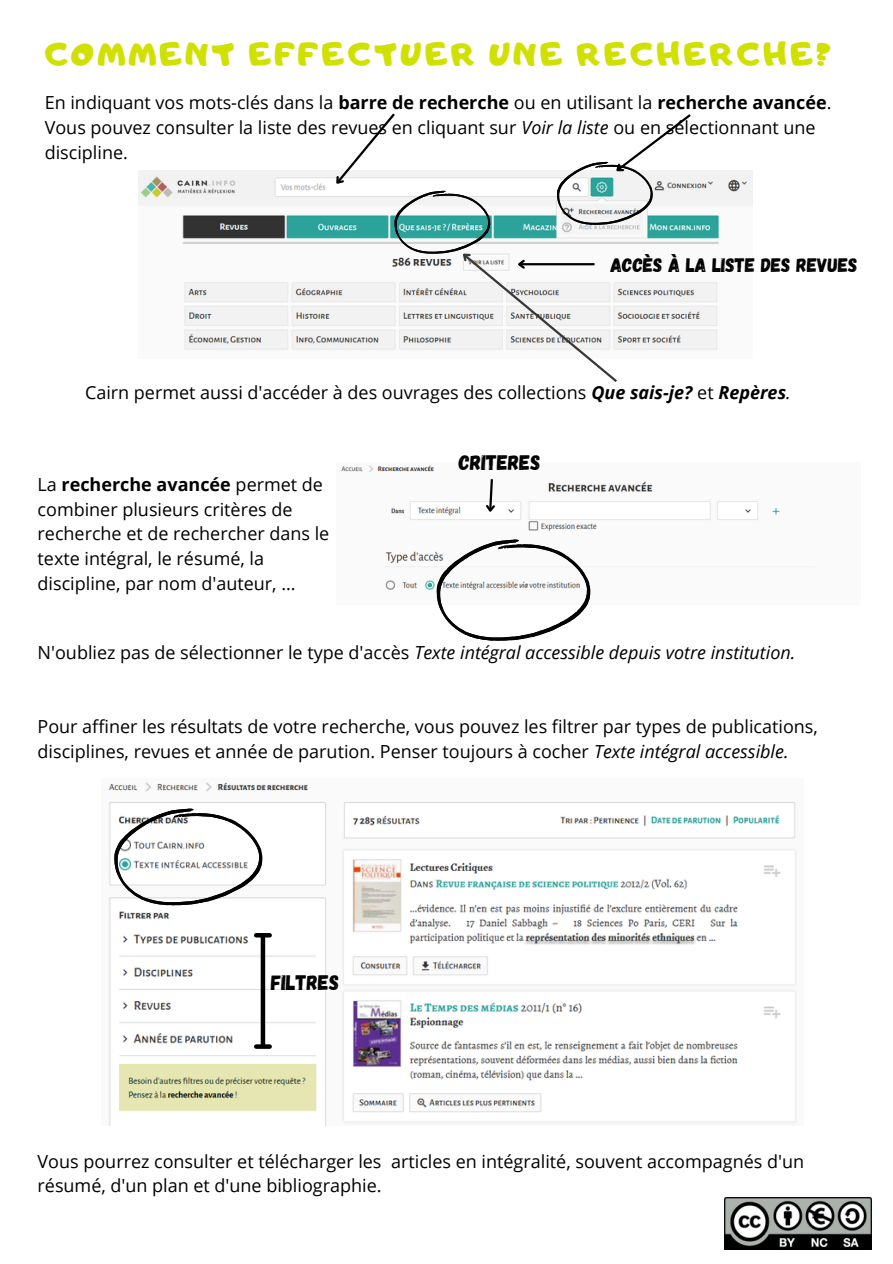
<style>
.page{position:relative;width:893px;height:1264px;background:#fff}
.page>*{position:absolute;margin:0;border:0;box-sizing:border-box;transform-origin:0 0}
.t1{font:31.5px "Adigiana Toybox";letter-spacing:.09em;color:#d0e000}
.t2{font:21px "Gagalin";color:#000}
.t3{font:19.5px "Gagalin";color:#000}
.t4{font:18px/24.8px "Open Sans";color:#000}
.t5{font:italic 18px "Open Sans";color:#000}
.s1{font-weight:700}
.s2{font-style:italic}
.s3{font-weight:700;font-style:italic}
.s4{font-style:normal}
</style>
<div class="page">
<img style="left:139px;top:170px;width:613px;height:180px">
<img style="left:341px;top:465px;width:473px;height:131px">
<img style="left:108px;top:782px;width:689px;height:343px">
<svg style="left:330px;top:113px;width:363px;height:269px"></svg>
<svg style="left:483px;top:477px;width:14px;height:37px"></svg>
<svg style="left:436px;top:539px;width:154px;height:101px"></svg>
<svg style="left:114px;top:808px;width:148px;height:97px"></svg>
<hr style="left:261px;top:936px;width:4px;height:109px;background:#000">
<hr style="left:256px;top:933px;width:14px;height:4px;background:#000">
<svg style="left:256px;top:1044px;width:14px;height:4px"></svg>
<img style="left:724px;top:1197px;width:147px;height:52px">
<p class="t1" style="left:45px;top:34px;width:788px">COMMENT EFFECTUER UNE RECHERCHE?</p>
<p class="t4" style="left:45px;top:90px;width:788px">En indiquant vos mots-clés dans la <span class="s1">barre de recherche</span> ou en utilisant la <span class="s1">recherche avancée</span>.</p>
<p class="t4" style="left:45px;top:115px;width:772px">Vous pouvez consulter la liste des revues en cliquant sur <span class="s2">Voir la liste</span> ou en sélectionnant une discipline.</p>
<p class="t3" style="left:610px;top:252px;width:248px">ACCÈS À LA LISTE DES REVUES</p>
<p class="t4" style="left:85px;top:379px;width:707px">Cairn permet aussi d'accéder à des ouvrages des collections <span class="s3">Que sais-je?</span> et <span class="s3">Repères</span><span class="s2">.</span></p>
<p class="t4" style="left:38px;top:471px;width:293px">La <span class="s1">recherche avancée</span> permet de combiner plusieurs critères de recherche et de rechercher dans le texte intégral, le résumé, la discipline, par nom d'auteur, ...</p>
<p class="t2" style="left:459px;top:449px;width:83px">CRITERES</p>
<p class="t5" style="left:38px;top:639px;width:759px"><span class="s4">N'oubliez pas de sélectionner le type d'accès</span> Texte intégral accessible depuis votre institution.</p>
<p class="t4" style="left:38px;top:713px;width:781px">Pour affiner les résultats de votre recherche, vous pouvez les filtrer par types de publications, disciplines, revues et année de parution. Penser toujours à cocher <span class="s2">Texte intégral accessible.</span></p>
<p class="t2" style="left:271px;top:969px;width:69px">FILTRES</p>
<p class="t4" style="left:38px;top:1148px;width:768px">Vous pourrez consulter et télécharger les articles en intégralité, souvent accompagnés d'un résumé, d'un plan et d'une bibliographie.</p>
</div>
